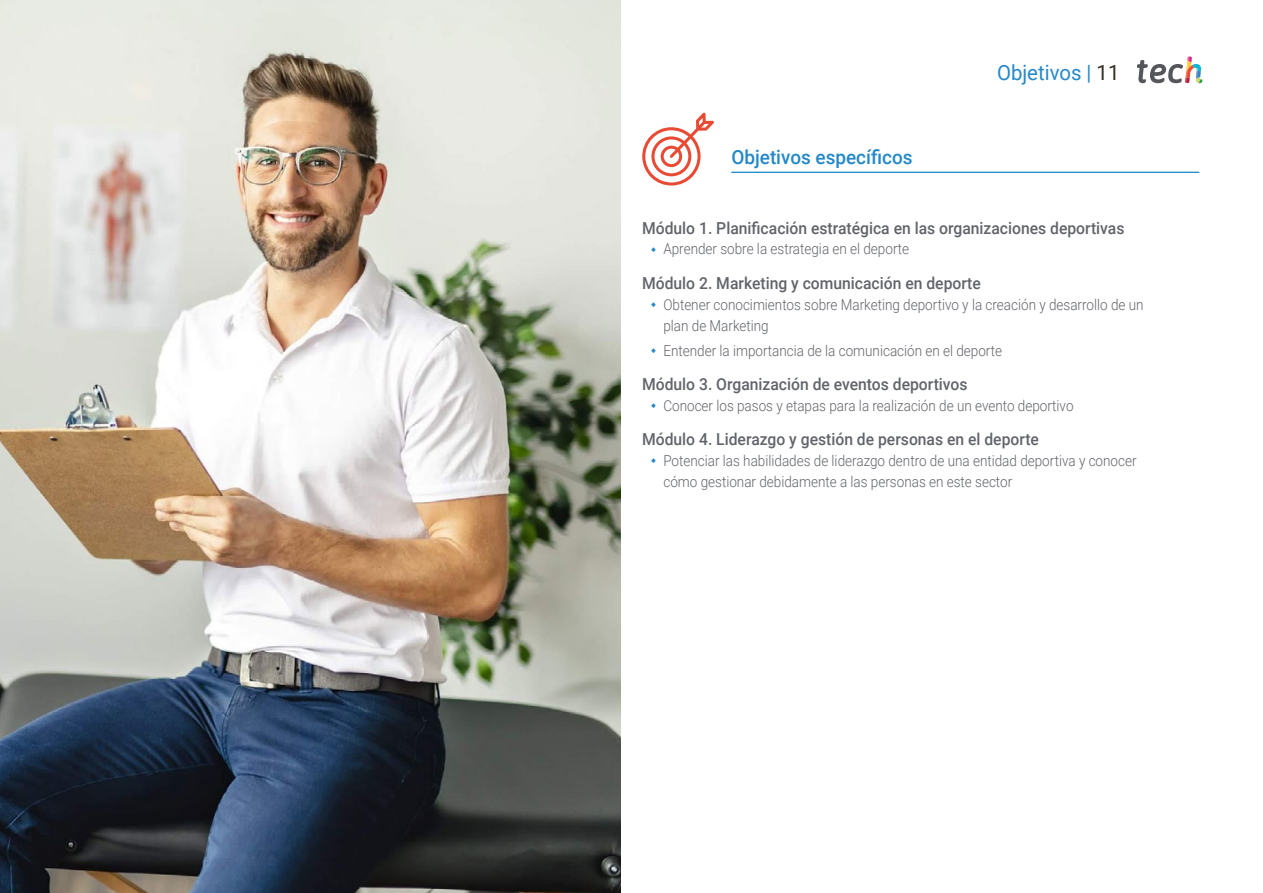
<style>
.page{position:relative;width:1263px;height:893px;background:#fff}
.page>*{position:absolute;margin:0;border:0;box-sizing:border-box;transform-origin:0 0}
.t1{font:21px "Roboto";color:#2488c9}
.t2{font:500 19.5px "Roboto";color:#2488c9}
.t3{font:500 16.5px "Roboto";color:#61646a;scale:.95 1}
.t4{font:300 15px/21px "Roboto";color:#61646a;scale:.9 1}
.s1{color:#312e20}
</style>
<div class="page">
<svg style="left:642px;top:113px;width:72px;height:73px"></svg>
<hr style="left:731px;top:172px;width:468px;height:1px;background:#2488c9">
<img style="left:0;top:0;width:621px;height:893px">
<svg style="left:1137px;top:57px;width:65px;height:27px"></svg>
<h2 class="t2" style="left:731px;top:143px;width:183px">Objetivos específicos</h2>
<h1 class="t1" style="left:997px;top:57px;width:124px">Objetivos | <span class="s1">11</span></h1>
<p class="t3" style="left:642px;top:216px;width:509px">Módulo 1. Planificación estratégica en las organizaciones deportivas</p>
<p class="t4" style="left:663px;top:238px;width:275px">Aprender sobre la estrategia en el deporte</p>
<p class="t3" style="left:642px;top:271px;width:358px">Módulo 2. Marketing y comunicación en deporte</p>
<p class="t4" style="left:663px;top:293px;width:535px">Obtener conocimientos sobre Marketing deportivo y la creación y desarrollo de un plan de Marketing</p>
<p class="t4" style="left:663px;top:339px;width:378px">Entender la importancia de la comunicación en el deporte</p>
<p class="t3" style="left:642px;top:373px;width:344px">Módulo 3. Organización de eventos deportivos</p>
<p class="t4" style="left:663px;top:394px;width:457px">Conocer los pasos y etapas para la realización de un evento deportivo</p>
<p class="t3" style="left:642px;top:428px;width:419px">Módulo 4. Liderazgo y gestión de personas en el deporte</p>
<p class="t4" style="left:663px;top:450px;width:527px">Potenciar las habilidades de liderazgo dentro de una entidad deportiva y conocer cómo gestionar debidamente a las personas en este sector</p>
</div>
